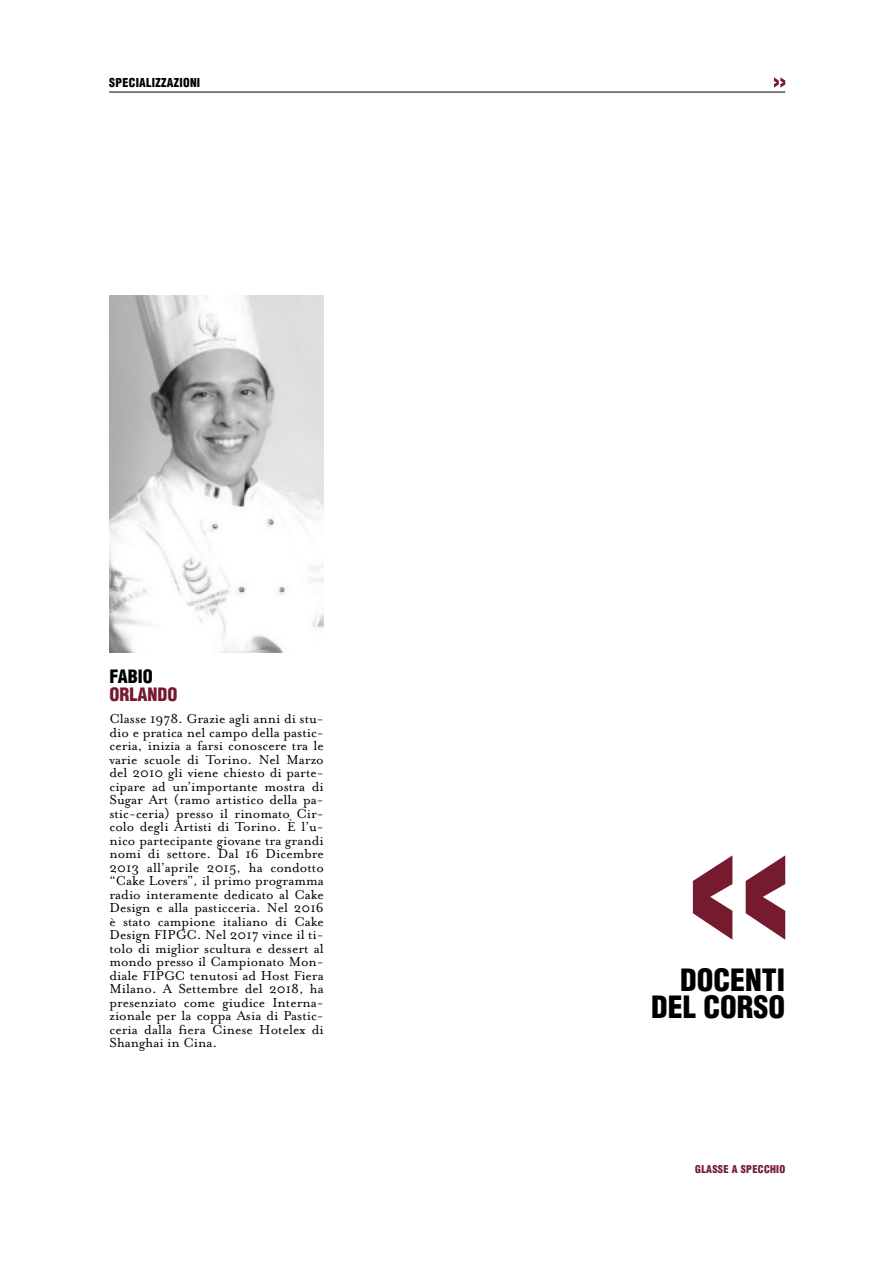
<style>
.page{position:relative;width:893px;height:1263px;background:#fff}
.page>*{position:absolute;margin:0;border:0;box-sizing:border-box;transform-origin:0 0}
.t1{font:900 condensed 30px/27px "Helvetica LT Std";color:#000;text-align:right}
.t2{font:900 condensed 18px "Helvetica LT Std";color:#761b2f}
.t3{font:900 condensed 18px "Helvetica LT Std";color:#000}
.t4{font:15px/13.5px "Mrs Eaves OT";color:#000;text-align:justify}
.t5{font:900 condensed 12px "Helvetica LT Std";letter-spacing:.025em;color:#000}
.t6{font:900 condensed 10.5px "Helvetica LT Std";letter-spacing:.025em;color:#761b2f}
</style>
<div class="page">
<img style="left:110px;top:295px;width:214px;height:357px">
<svg style="left:774px;top:77px;width:11px;height:11px"></svg>
<svg style="left:693px;top:855px;width:92px;height:85px"></svg>
<hr style="left:109px;top:92px;width:676px;height:1px;background:#000">
<p class="t5" style="left:109px;top:75px;width:93px">SPECIALIZZAZIONI</p>
<p class="t3" style="left:109px;top:665px;width:45px">FABIO</p>
<p class="t2" style="left:109px;top:683px;width:70px">ORLANDO</p>
<p class="t4" style="left:109px;top:712px;width:216px">Classe 1978. Grazie agli anni di stu&shy;dio e pratica nel campo della pastic&shy;ceria, inizia a farsi conoscere tra le varie scuole di Torino. Nel Marzo del 2010 gli viene chiesto di parte&shy;cipare ad un’importante mostra di Sugar Art (ramo artistico della pa&shy;stic-ceria) presso il rinomato Cir&shy;colo degli Artisti di Torino. È l’u&shy;nico partecipante giovane tra grandi nomi di settore. Dal 16 Dicembre 2013 all’aprile 2015, ha condotto “Cake Lovers”, il primo programma radio interamente dedicato al Cake Design e alla pasticceria. Nel 2016 è stato campione italiano di Cake Design FIPGC. Nel 2017 vince il ti&shy;tolo di miglior scultura e dessert al mondo presso il Campionato Mon&shy;diale FIPGC tenutosi ad Host Fiera Milano. A Settembre del 2018, ha presenziato come giudice Interna&shy;zionale per la coppa Asia di Pastic&shy;ceria dalla fiera Cinese Hotelex di Shanghai in Cina.</p>
<h1 class="t1" style="left:651px;top:966px;width:136px">DOCENTI<br>DEL CORSO</h1>
<p class="t6" style="left:695px;top:1162px;width:91px">GLASSE A SPECCHIO</p>
</div>
